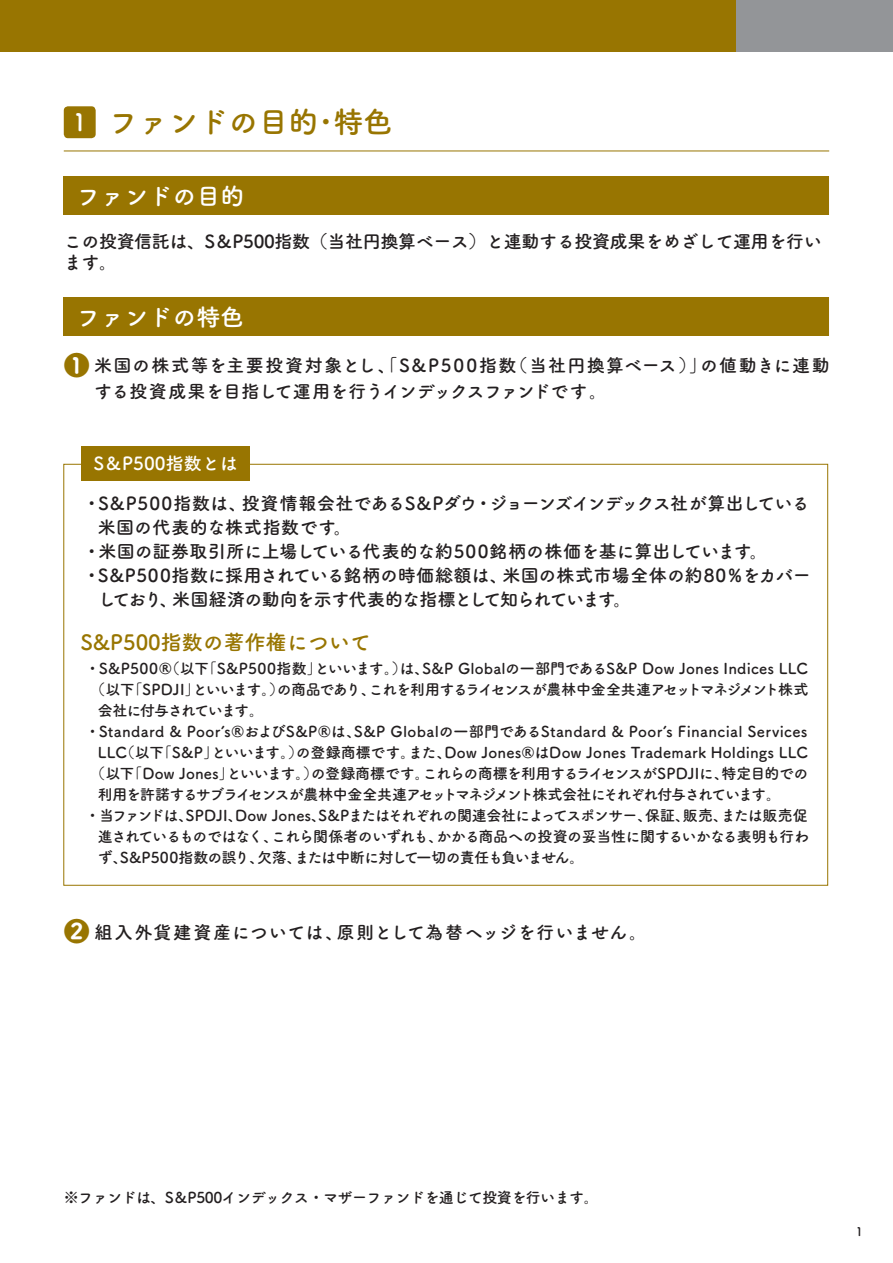
<style>
.page{position:relative;width:893px;height:1263px;background:#fff}
.page>*{position:absolute;margin:0;border:0;box-sizing:border-box;transform-origin:0 0}
.t1{font:30px "Tsuku A Rd Gothic Std B";color:#987501}
.t2{font:25.95px "Tsuku A Rd Gothic Std B";color:#987501}
.t3{font:24px "Tsuku A Rd Gothic Std B";color:#fff}
.t4{font:21px "Tsuku A Rd Gothic Std B";color:#987501}
.t5{font:18px/21.6px "Tsuku A Rd Gothic Std B";letter-spacing:-.01em;color:#231f20}
.t6{font:18px/26.1px "Tsuku A Rd Gothic Std B";letter-spacing:.02em;color:#231f20}
.t7{font:18px "Tsuku A Rd Gothic Std B";letter-spacing:-.04em;color:#231f20}
.t8{font:18px "Tsuku A Rd Gothic Std B";letter-spacing:.01em;color:#231f20}
.t9{font:18px "Tsuku A Rd Gothic Std B";letter-spacing:-.055em;color:#231f20}
.t10{font:18px "Tsuku A Rd Gothic Std B";letter-spacing:.03em;color:#231f20}
.t11{font:18px "Tsuku A Rd Gothic Std B";letter-spacing:.025em;color:#231f20}
.t12{font:18px "Tsuku A Rd Gothic Std B";color:#fff}
.t13{font:15px "Tsuku A Rd Gothic Std B";letter-spacing:-.055em;color:#231f20}
.t14{font:15px "Tsuku A Rd Gothic Std B";letter-spacing:.015em;color:#231f20}
.t15{font:15px "Tsuku A Rd Gothic Std B";letter-spacing:-.035em;color:#231f20}
.t16{font:15px "Tsuku A Rd Gothic Std B";letter-spacing:.025em;color:#231f20}
.t17{font:15px "Tsuku A Rd Gothic Std B";letter-spacing:-.09em;color:#231f20}
.t18{font:15px "Tsuku A Rd Gothic Std B";letter-spacing:-.105em;color:#231f20}
.t19{font:15px "Tsuku A Rd Gothic Std B";letter-spacing:-.085em;color:#231f20}
.t20{font:12px "Tsuku A Rd Gothic Std B";color:#231f20}
.s1{font-size:24px;color:#fff}
.s2{font-size:25.95px;color:#987501}
</style>
<div class="page">
<div style="left:736px;top:0;width:157px;height:51px;background:#939598"></div>
<div style="left:0;top:0;width:736px;height:51px;background:#987501"></div>
<div style="left:64px;top:176px;width:765px;height:39px;background:#987501"></div>
<div style="left:64px;top:298px;width:765px;height:38px;background:#987501"></div>
<hr style="left:64px;top:151px;width:765px;height:1px;background:#987501">
<div style="left:64px;top:106px;width:32px;height:32px;background:#987501;border-radius:4px"></div>
<div style="left:81px;top:446px;width:169px;height:34px;background:#987501"></div>
<h1 class="t1" style="left:68px;top:98px;width:327px"><span class="s1">１</span> ファンドの目的･特色</h1>
<h3 class="t3" style="left:77px;top:177px;width:169px">ファンドの目的</h3>
<p class="t5" style="left:64px;top:229px;width:759px">この投資信託は、S＆P500指数（当社円換算ベース）と連動する投資成果をめざして運用を行います。</p>
<h3 class="t3" style="left:77px;top:298px;width:169px">ファンドの特色</h3>
<h2 class="t2" style="left:64px;top:345px;width:27px">❶</h2>
<p class="t6" style="left:94px;top:351px;width:737px">米国の株式等を主要投資対象とし、「S&amp;P500指数（当社円換算ベース）」の値動きに連動する投資成果を目指して運用を行うインデックスファンドです。</p>
<p class="t12" style="left:94px;top:450px;width:145px">S＆P500指数とは</p>
<p class="t7" style="left:83px;top:489px;width:728px">・S&amp;P500指数は、投資情報会社であるS&amp;Pダウ・ジョーンズインデックス社が算出している</p>
<p class="t11" style="left:98px;top:513px;width:256px">米国の代表的な株式指数です。</p>
<p class="t5" style="left:83px;top:539px;width:686px">・米国の証券取引所に上場している代表的な約500銘柄の株価を基に算出しています。</p>
<p class="t8" style="left:83px;top:561px;width:729px">・S&amp;P500指数に採用されている銘柄の時価総額は、米国の株式市場全体の約80％をカバー</p>
<p class="t9" style="left:98px;top:585px;width:535px">しており、米国経済の動向を示す代表的な指標として知られています。</p>
<h3 class="t4" style="left:81px;top:626px;width:292px">S&amp;P500指数の著作権について</h3>
<p class="t14" style="left:85px;top:657px;width:724px">・ S&amp;P500®（以下「S&amp;P500指数」といいます。）は、S&amp;P Globalの一部門であるS&amp;P Dow Jones Indices LLC</p>
<p class="t17" style="left:90px;top:678px;width:720px">（以下「SPDJI」といいます。）の商品であり、これを利用するライセンスが農林中金全共連アセットマネジメント株式</p>
<p class="t19" style="left:98px;top:699px;width:175px">会社に付与されています。　</p>
<p class="t16" style="left:85px;top:720px;width:724px">・ Standard &amp; Poorʼs®およびS&amp;P®は、S&amp;P Globalの一部門であるStandard &amp; Poorʼs Financial Services</p>
<p class="t14" style="left:98px;top:741px;width:712px">LLC（以下「S&amp;P」といいます。）の登録商標です。また、Dow Jones®はDow Jones Trademark Holdings LLC</p>
<p class="t15" style="left:90px;top:762px;width:720px">（以下「Dow Jones」といいます。）の登録商標です。これらの商標を利用するライセンスがSPDJIに、特定目的での</p>
<p class="t18" style="left:98px;top:783px;width:685px">利用を許諾するサブライセンスが農林中金全共連アセットマネジメント株式会社にそれぞれ付与されています。</p>
<p class="t13" style="left:85px;top:804px;width:724px">・ 当ファンドは、SPDJI、Dow Jones、S&amp;Pまたはそれぞれの関連会社によってスポンサー、保証、販売、または販売促</p>
<p class="t13" style="left:98px;top:825px;width:713px">進されているものではなく、これら関係者のいずれも、かかる商品への投資の妥当性に関するいかなる表明も行わ</p>
<p class="t13" style="left:98px;top:846px;width:488px">ず、S&amp;P500指数の誤り、欠落、または中断に対して一切の責任も負いません。</p>
<p class="t10" style="left:64px;top:918px;width:585px"><span class="s2">❷</span> 組入外貨建資産については、原則として為替ヘッジを行いません。</p>
<p class="t15" style="left:64px;top:1186px;width:536px">※ファンドは、S＆P500インデックス・マザーファンドを通じて投資を行います。</p>
<p class="t20" style="left:856px;top:1222px;width:9px">1</p>
</div>
